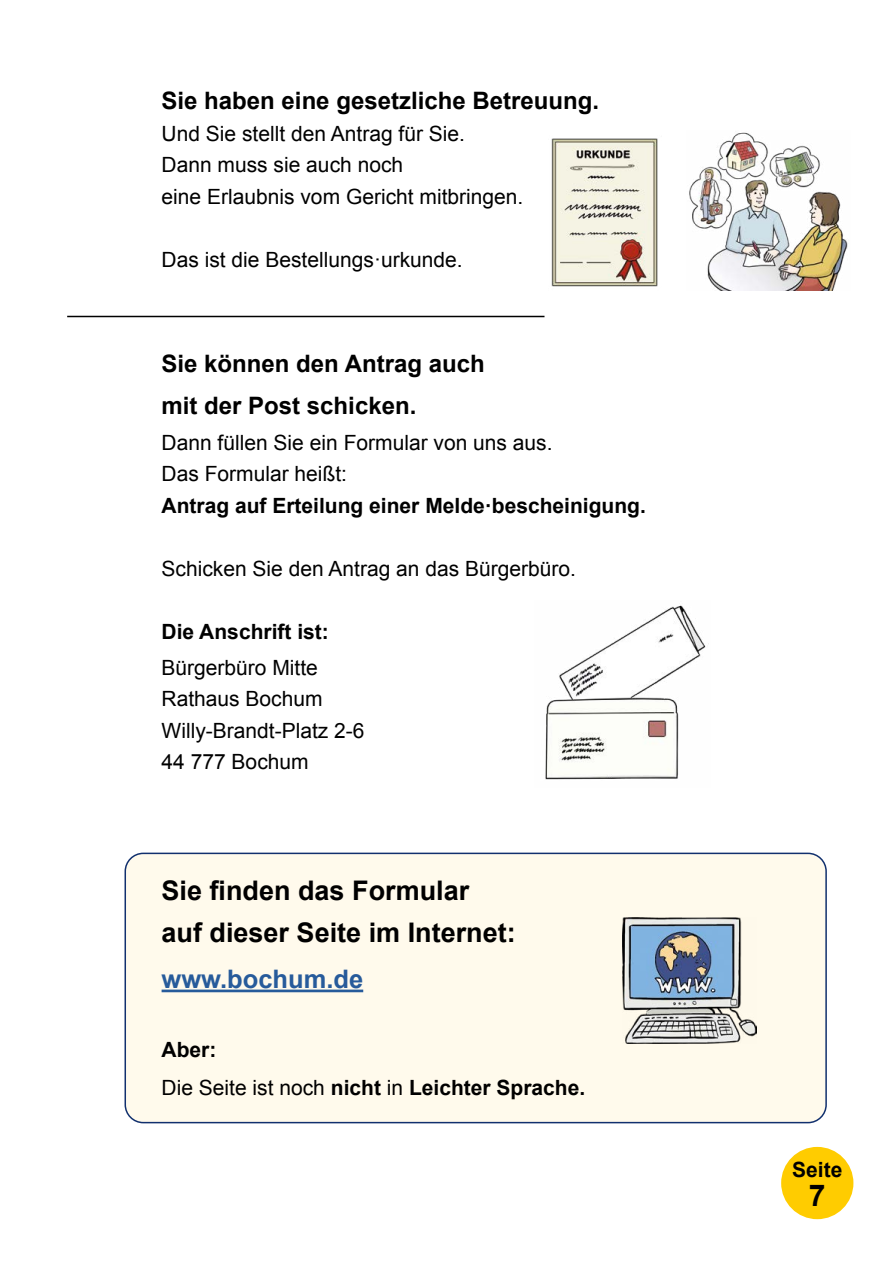
<style>
.page{position:relative;width:893px;height:1263px;background:#fff}
.page>*{position:absolute;margin:0;border:0;box-sizing:border-box;transform-origin:0 0}
.t1{font:700 30px "Arial";color:#000}
.t2{font:700 27px/42px "Arial";color:#000}
.t3{font:700 25.5px "Arial";color:#275b9b}
.t4{font:700 24px/42px "Arial";color:#000}
.t5{font:21px/31.5px "Arial";color:#000}
.t6{font:700 21px/37.5px "Arial";color:#000}
.s1{font-weight:400}
</style>
<div class="page">
<div style="left:781px;top:1147px;width:72px;height:72px;background:#fc0;border-radius:50%"></div>
<div style="left:125px;top:853px;width:701px;height:269px;background:#fffaec;border-radius:18px"></div>
<div style="left:125px;top:853px;width:702px;height:270px;border:2px solid #11306e;border-radius:18px"></div>
<img style="left:622px;top:917px;width:135px;height:126px">
<hr style="left:162px;top:989px;width:201px;height:3px;background:#275b9b">
<img style="left:551px;top:138px;width:107px;height:149px">
<img style="left:689px;top:132px;width:159px;height:158px">
<hr style="left:67px;top:316px;width:477px;height:1px;background:#000">
<img style="left:545px;top:605px;width:164px;height:175px">
<p class="t4" style="left:162px;top:80px;width:439px">Sie haben eine gesetzliche Betreuung.</p>
<p class="t5" style="left:162px;top:118px;width:363px">Und Sie stellt den Antrag für Sie.<br>Dann muss sie auch noch<br>eine Erlaubnis vom Gericht mitbringen.</p>
<p class="t5" style="left:162px;top:244px;width:303px">Das ist die Bestellungs·urkunde.</p>
<p class="t4" style="left:162px;top:343px;width:325px">Sie können den Antrag auch mit der Post schicken.</p>
<p class="t5" style="left:162px;top:427px;width:392px">Dann füllen Sie ein Formular von uns aus.<br>Das Formular heißt:</p>
<p class="t6" style="left:162px;top:487px;width:486px">Antrag auf Erteilung einer Melde·bescheinigung.</p>
<p class="t5" style="left:162px;top:553px;width:416px">Schicken Sie den Antrag an das Bürgerbüro.</p>
<p class="t6" style="left:162px;top:613px;width:169px">Die Anschrift ist:</p>
<p class="t5" style="left:162px;top:652px;width:205px">Bürgerbüro Mitte<br>Rathaus Bochum<br>Willy-Brandt-Platz 2-6<br>44 777 Bochum</p>
<p class="t2" style="left:162px;top:870px;width:356px">Sie finden das Formular auf dieser Seite im Internet:</p>
<p class="t3" style="left:162px;top:962px;width:203px">www.bochum.de</p>
<p class="t6" style="left:162px;top:1032px;width:425px">Aber:<br><span class="s1">Die Seite ist noch</span> nicht <span class="s1">in</span> Leichter Sprache.</p>
<p class="t6" style="left:792px;top:1151px;width:52px">Seite</p>
<h1 class="t1" style="left:809px;top:1176px;width:18px">7</h1>
</div>
